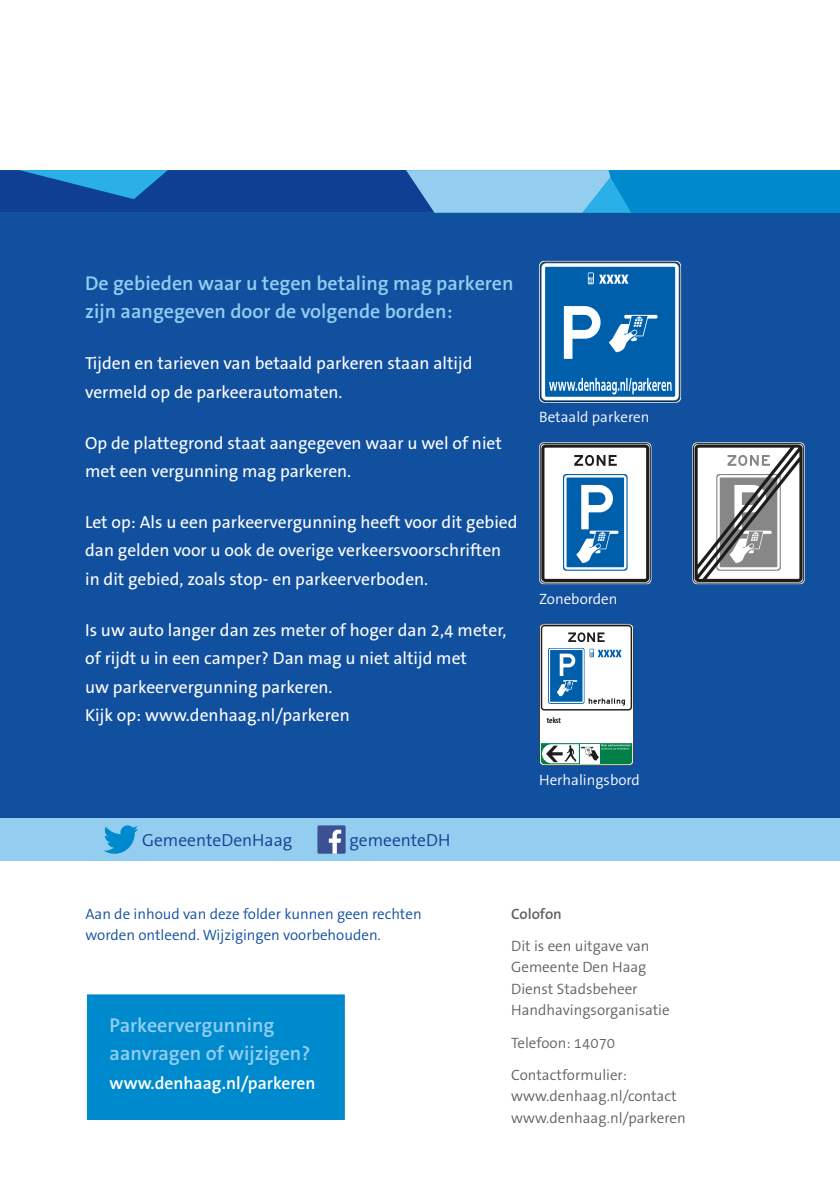
<style>
.page{position:relative;width:840px;height:1191px;background:#fff}
.page>*{position:absolute;margin:0;border:0;box-sizing:border-box;transform-origin:0 0}
.Kadertekst_-_diap{font:600 20px/28.4px "The Sans B W6";color:#93cef1}
.Kaderkop_-_diap{font:600 20px/28.4px "The Sans B W6";color:#93cef1}
.Kadertekst_-_diap-2{font:17.6px/28.4px "The Sans B W5 Plain";color:#fff}
.t1{font:300 17.6px "The Sans B W4";color:#0f3f93}
.Kadertekst_-_diap-3{font:600 17.6px "The Sans B W6";color:#fff}
.Tabeltekst{font:300 15px/21.2px "The Sans B W4";color:#626261}
.Bijschrift{font:300 15px/21.2px "The Sans B W4";color:#114f9f}
.t2{font:300 15px "The Sans B W4";color:#fff}
.Tabeltekst-2{font:600 15px "The Sans B W6";color:#626261}
.t3{font:600 condensed 8.4px "Myriad Pro";color:#000}
</style>
<div class="page">
<div style="left:0;top:173px;width:839px;height:686px;background:#114f9f"></div>
<svg style="left:0;top:170px;width:839px;height:43px"></svg>
<div style="left:0;top:818px;width:839px;height:42px;background:#93cef1"></div>
<div style="left:539px;top:261px;width:141px;height:142px;background:#28292a;border-radius:5px"></div>
<svg style="left:540px;top:262px;width:139px;height:139px;background:#3881bb"></svg>
<svg style="left:539px;top:442px;width:112px;height:142px"></svg>
<svg style="left:540px;top:443px;width:110px;height:140px;background:#99b4c9"></svg>
<svg style="left:539px;top:624px;width:94px;height:141px;background:#bbcfd5"></svg>
<svg style="left:692px;top:442px;width:112px;height:142px"></svg>
<svg style="left:693px;top:443px;width:110px;height:140px;background:#b0b0af"></svg>
<svg style="left:103px;top:825px;width:35px;height:28px"></svg>
<div style="left:317px;top:825px;width:28px;height:28px;background:#3c5193;border-radius:2px"></div>
<svg style="left:328px;top:829px;width:13px;height:24px"></svg>
<div style="left:86px;top:994px;width:259px;height:126px;background:#008ace"></div>
<div style="left:86px;top:993px;width:259px;height:128px;border:1px solid #fff"></div>
<p class="Kadertekst_-_diap" style="left:85px;top:269px;width:429px">De gebieden waar u tegen betaling mag parkeren zijn aangegeven door de volgende borden:</p>
<p class="Kadertekst_-_diap-2" style="left:85px;top:349px;width:389px">Tijden en tarieven van betaald parkeren staan altijd vermeld op de parkeerautomaten.</p>
<p class="Kadertekst_-_diap-2" style="left:85px;top:428px;width:418px">Op de plattegrond staat aangegeven waar u wel of niet met een vergunning mag parkeren.</p>
<p class="Kadertekst_-_diap-2" style="left:85px;top:508px;width:433px">Let op: Als u een parkeervergunning heeft voor dit gebied dan gelden voor u ook de overige verkeersvoorschriften in dit gebied, zoals stop- en parkeerverboden.</p>
<p class="Kadertekst_-_diap-2" style="left:85px;top:616px;width:422px">Is uw auto langer dan zes meter of hoger dan 2,4 meter, of rijdt u in een camper? Dan mag u niet altijd met<br>uw parkeervergunning parkeren.<br>Kijk op: www.denhaag.nl/parkeren</p>
<p class="t1" style="left:142px;top:828px;width:151px">GemeenteDenHaag</p>
<p class="t1" style="left:349px;top:828px;width:102px">gemeenteDH</p>
<p class="t2" style="left:539px;top:407px;width:112px">Betaald parkeren</p>
<p class="t2" style="left:539px;top:589px;width:80px">Zoneborden</p>
<p class="t3" style="left:546px;top:715px;width:16px">tekst</p>
<p class="t2" style="left:539px;top:770px;width:102px">Herhalingsbord</p>
<p class="Bijschrift" style="left:85px;top:903px;width:337px">Aan de inhoud van deze folder kunnen geen rechten worden ontleend. Wijzigingen voorbehouden.</p>
<h2 class="Kaderkop_-_diap" style="left:109px;top:1011px;width:202px">Parkeervergunning aanvragen of wijzigen?</h2>
<p class="Kadertekst_-_diap-3" style="left:109px;top:1071px;width:207px">www.denhaag.nl/parkeren</p>
<p class="Tabeltekst-2" style="left:511px;top:903px;width:52px">Colofon</p>
<p class="Tabeltekst" style="left:511px;top:935px;width:140px">Dit is een uitgave van</p>
<p class="Tabeltekst" style="left:511px;top:956px;width:137px">Gemeente Den Haag</p>
<p class="Tabeltekst" style="left:511px;top:978px;width:128px">Dienst Stadsbeheer</p>
<p class="Tabeltekst" style="left:511px;top:999px;width:160px">Handhavingsorganisatie</p>
<p class="Tabeltekst" style="left:511px;top:1032px;width:105px">Telefoon: 14070</p>
<p class="Tabeltekst" style="left:511px;top:1064px;width:167px">Contactformulier: www.denhaag.nl/contact</p>
<p class="Tabeltekst" style="left:511px;top:1107px;width:176px">www.denhaag.nl/parkeren</p>
</div>
